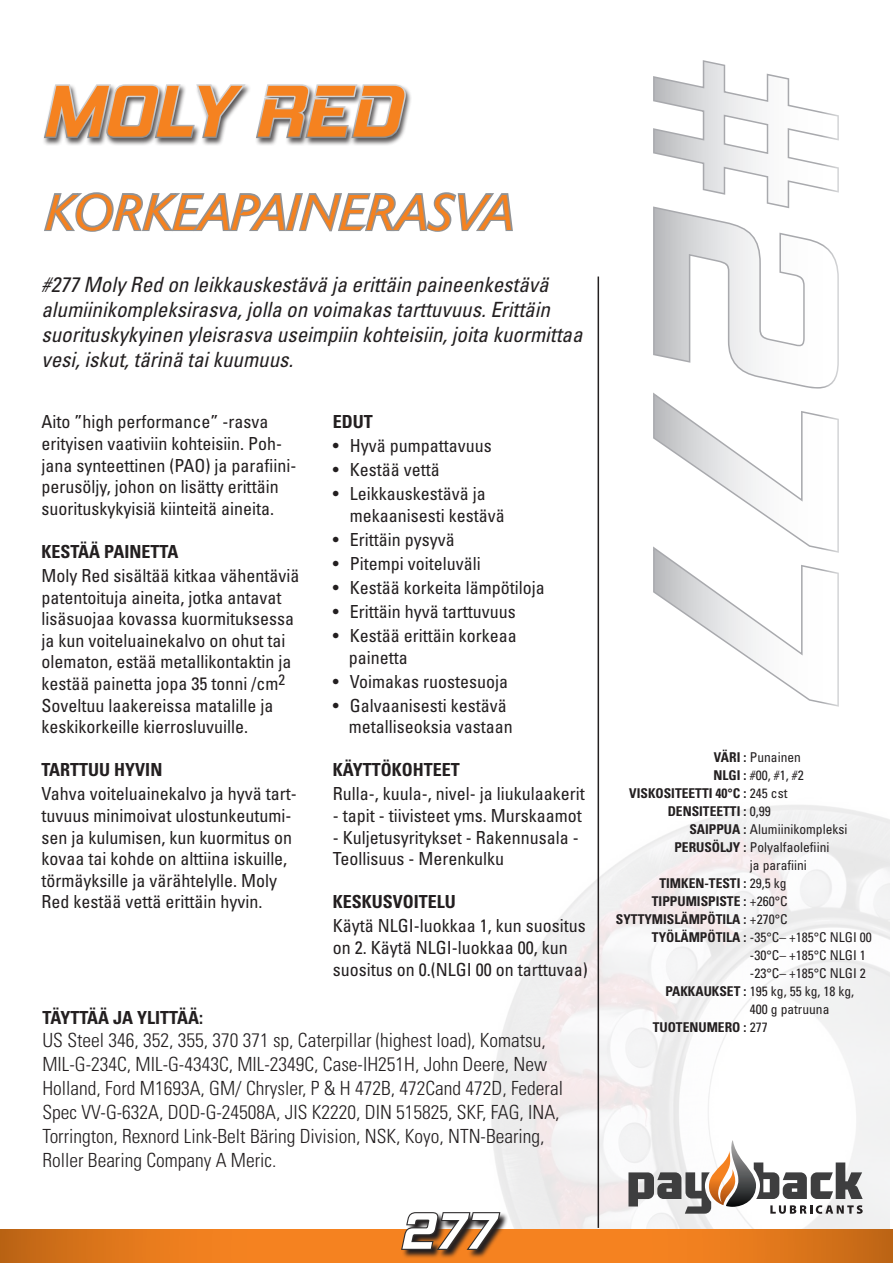
<style>
.page{position:relative;width:893px;height:1263px;background:#fff}
.page>*{position:absolute;margin:0;border:0;box-sizing:border-box;transform-origin:0 0}
.Art_Nr{font:italic 700 270px "Hemi Head Rg";color:#fff}
.t1{font:italic 700 75px "Hemi Head Rg";color:#f58220}
.t2{font:italic 700 52.5px "Hemi Head Rg";color:#fff}
.t3{font:italic 300 49.5px "Delta";color:#f58220}
.Ingress{font:italic condensed 21px/25.2px "Univers LT Std";color:#231f20}
.Brödtext{font:300 condensed 19.5px/24px "Univers LT Std";color:#231f20}
.Brödtext-2{font:condensed 18px/21.6px "Univers LT Std";color:#231f20}
.Brödtext-3{font:700 condensed 18px "Univers LT Std";color:#231f20}
.Fakta_VÄ{font:condensed 13.5px "Univers LT Std";color:#231f20}
.Fakta_VÄ-2{font:700 condensed 13.5px "Univers LT Std";color:#231f20}
.s1{font-weight:700}
.s2{font-weight:400}
</style>
<div class="page">
<img style="left:491px;top:793px;width:399px;height:437px">
<div style="left:42px;top:83px;width:370px;height:63px;background:#231f20;opacity:.75"></div>
<svg style="left:42px;top:83px;width:365px;height:57px"></svg>
<svg style="left:44px;top:192px;width:469px;height:40px"></svg>
<svg style="left:653px;top:60px;width:186px;height:647px"></svg>
<svg style="left:628px;top:1140px;width:235px;height:74px"></svg>
<hr style="left:598px;top:277px;width:1px;height:951px;background:#231f20">
<svg style="left:0;top:1230px;width:893px;height:33px"></svg>
<svg style="left:402px;top:1212px;width:107px;height:47px"></svg>
<svg style="left:400px;top:1211px;width:102px;height:41px"></svg>
<p class="t1" style="left:42px;top:66px;width:359px">MOLY RED</p>
<p class="t3" style="left:46px;top:185px;width:470px">KORKEAPAINERASVA</p>
<p class="Ingress" style="left:41px;top:272px;width:509px">#277 Moly Red on leikkauskestävä ja erittäin paineenkestävä</p>
<p class="Ingress" style="left:41px;top:297px;width:543px">alumiinikompleksirasva, jolla on voimakas tarttuvuus. Erittäin suorituskykyinen yleisrasva useimpiin kohteisiin, joita kuormittaa vesi, iskut, tärinä tai kuumuus.</p>
<p class="Brödtext-2" style="left:41px;top:411px;width:257px">Aito ”high performance” -rasva erityisen vaativiin kohteisiin. Poh&shy;jana synteettinen (PAO) ja parafiini&shy;perusöljy, johon on lisätty erittäin suorituskykyisiä kiinteitä aineita.</p>
<p class="Brödtext-3" style="left:41px;top:540px;width:138px">KESTÄÄ PAINETTA</p>
<p class="Brödtext-2" style="left:41px;top:564px;width:259px">Moly Red sisältää kitkaa vähentäviä patentoituja aineita, jotka antavat lisäsuojaa kovassa kuormituksessa ja kun voiteluainekalvo on ohut tai olematon, estää metallikontaktin ja kestää painetta jopa 35 tonni /cm<sup>2<br></sup>Soveltuu laakereissa matalille ja keskikorkeille kierrosluvuille.</p>
<p class="Brödtext-3" style="left:41px;top:759px;width:122px">TARTTUU HYVIN</p>
<p class="Brödtext-2" style="left:41px;top:783px;width:257px">Vahva voiteluainekalvo ja hyvä tart&shy;tuvuus minimoivat ulostunkeutumi&shy;sen ja kulumisen, kun kuormitus on kovaa tai kohde on alttiina iskuille, törmäyksille ja värähtelylle. Moly Red kestää vettä erittäin hyvin.</p>
<p class="Brödtext-3" style="left:333px;top:411px;width:41px">EDUT</p>
<p class="Brödtext-2" style="left:333px;top:435px;width:160px">• Hyvä pumpattavuus</p>
<p class="Brödtext-2" style="left:333px;top:459px;width:109px">• Kestää vettä</p>
<p class="Brödtext-2" style="left:350px;top:483px;width:156px;text-indent:-17px">• Leikkauskestävä ja mekaanisesti kestävä</p>
<p class="Brödtext-2" style="left:333px;top:528px;width:123px">• Erittäin pysyvä</p>
<p class="Brödtext-2" style="left:333px;top:552px;width:149px">• Pitempi voiteluväli</p>
<p class="Brödtext-2" style="left:333px;top:576px;width:213px">• Kestää korkeita lämpötiloja</p>
<p class="Brödtext-2" style="left:333px;top:600px;width:184px">• Erittäin hyvä tarttuvuus</p>
<p class="Brödtext-2" style="left:333px;top:624px;width:185px">• Kestää erittäin korkeaa</p>
<p class="Brödtext-2" style="left:349px;top:646px;width:61px">painetta</p>
<p class="Brödtext-2" style="left:333px;top:670px;width:177px">• Voimakas ruostesuoja</p>
<p class="Brödtext-2" style="left:333px;top:694px;width:175px">• Galvaanisesti kestävä</p>
<p class="Brödtext-2" style="left:349px;top:716px;width:165px">metalliseoksia vastaan</p>
<p class="Brödtext-3" style="left:333px;top:759px;width:129px">KÄYTTÖKOHTEET</p>
<p class="Brödtext-2" style="left:333px;top:783px;width:253px">Rulla-, kuula-, nivel- ja liukulaakerit</p>
<p class="Brödtext-2" style="left:333px;top:804px;width:250px">- tapit - tiivisteet yms. Murskaamot</p>
<p class="Brödtext-2" style="left:333px;top:826px;width:247px">- Kuljetusyritykset - Rakennusala -<br>Teollisuus - Merenkulku</p>
<p class="Brödtext-3" style="left:333px;top:891px;width:125px">KESKUSVOITELU</p>
<p class="Brödtext-2" style="left:333px;top:915px;width:256px">Käytä NLGI-luokkaa 1, kun suositus on 2. Käytä NLGI-luokkaa 00, kun suositus on 0.(NLGI 00 on tarttuvaa)</p>
<p class="Brödtext-3" style="left:42px;top:1006px;width:162px">TÄYTTÄÄ JA YLITTÄÄ:</p>
<p class="Brödtext" style="left:42px;top:1028px;width:505px">US Steel 346, 352, 355, 370 371 sp, Caterpillar (highest load), Komatsu,</p>
<p class="Brödtext" style="left:42px;top:1052px;width:506px">MIL-G-234C, MIL-G-4343C, MIL-2349C, Case-IH251H, John Deere, New</p>
<p class="Brödtext" style="left:42px;top:1076px;width:522px">Holland, Ford M1693A, GM/ Chrysler, P &amp; H 472B, 472Cand 472D, Federal<br>Spec VV-G-632A, DOD-G-24508A, JIS K2220, DIN 515825, SKF, FAG, INA,</p>
<p class="Brödtext" style="left:42px;top:1124px;width:504px">Torrington, Rexnord Link-Belt Bäring Division, NSK, Koyo, NTN-Bearing,</p>
<p class="Brödtext" style="left:42px;top:1148px;width:235px">Roller Bearing Company A Meric.</p>
<p class="t2" style="left:399px;top:1199px;width:95px">277</p>
<p class="Art_Nr" style="left:909px;top:43px;width:664px;rotate:90deg">#277</p>
<p class="Fakta_VÄ" style="left:714px;top:749px;width:89px"><span class="s1">VÄRI :</span> Punainen</p>
<p class="Fakta_VÄ" style="left:713px;top:767px;width:92px"><span class="s1">NLGI :</span> #00, #1, #2</p>
<p class="Fakta_VÄ-2" style="left:629px;top:785px;width:160px">VISKOSITEETTI 40°C : <span class="s2">245 cst</span></p>
<p class="Fakta_VÄ-2" style="left:668px;top:803px;width:105px">DENSITEETTI : <span class="s2">0,99</span></p>
<p class="Fakta_VÄ" style="left:689px;top:821px;width:160px"><span class="s1">SAIPPUA :</span> Alumiinikompleksi</p>
<p class="Fakta_VÄ" style="left:674px;top:839px;width:157px"><span class="s1">PERUSÖLJY :</span> Polyalfaolefiini</p>
<p class="Fakta_VÄ-2" style="left:659px;top:875px;width:129px">TIMKEN-TESTI : <span class="s2">29,5 kg</span></p>
<p class="Fakta_VÄ-2" style="left:652px;top:893px;width:137px">TIPPUMISPISTE : <span class="s2">+260°C</span></p>
<p class="Fakta_VÄ-2" style="left:616px;top:911px;width:173px">SYTTYMISLÄMPÖTILA : <span class="s2">+270°C</span></p>
<p class="Fakta_VÄ" style="left:652px;top:929px;width:221px"><span class="s1">TYÖLÄMPÖTILA :</span> -35°C– +185°C NLGI 00</p>
<p class="Fakta_VÄ" style="left:750px;top:857px;width:58px">ja parafiini</p>
<p class="Fakta_VÄ" style="left:750px;top:947px;width:117px">-30°C– +185°C NLGI 1</p>
<p class="Fakta_VÄ" style="left:750px;top:965px;width:117px">-23°C– +185°C NLGI 2</p>
<p class="Fakta_VÄ" style="left:750px;top:1001px;width:81px">400 g patruuna</p>
<p class="Fakta_VÄ" style="left:665px;top:983px;width:190px"><span class="s1">PAKKAUKSET :</span> 195 kg, 55 kg, 18 kg,</p>
<p class="Fakta_VÄ-2" style="left:653px;top:1019px;width:117px">TUOTENUMERO : <span class="s2">277</span></p>
</div>
